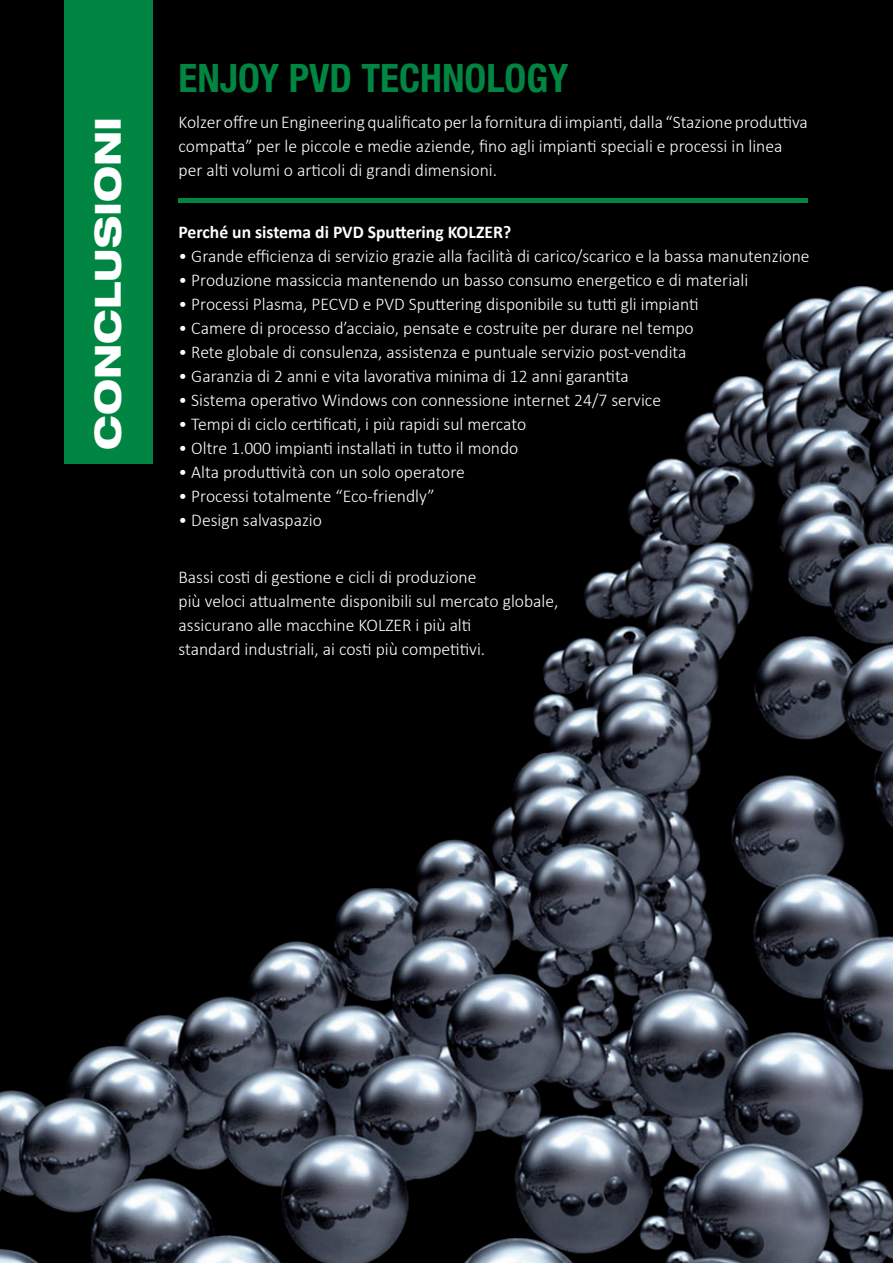
<style>
.page{position:relative;width:893px;height:1263px;background:#000}
.page>*{position:absolute;margin:0;border:0;box-sizing:border-box;transform-origin:0 0}
.t1{font:700 condensed 39.3px "Helvetica Neue LT Std";color:#008642}
.t2{font:800 expanded 36px "Helvetica Neue LT Std";color:#fff}
.t3{font:300 18px/24px "Calibri";color:#fff}
.t4{font:700 18px "Calibri";color:#fff}
</style>
<div class="page">
<img style="left:0;top:256px;width:893px;height:1007px">
<div style="left:64px;top:0;width:88px;height:463px;background:#008642"></div>
<hr style="left:179px;top:198px;width:629px;height:4px;background:#008642">
<p class="t2" style="left:85px;top:450px;width:334px;rotate:-90deg">CONCLUSIONI</p>
<p class="t1" style="left:179px;top:54px;width:392px">ENJOY PVD TECHNOLOGY</p>
<p class="t3" style="left:179px;top:109px;width:631px">Kolzer offre un Engineering qualificato per la fornitura di impianti, dalla “Stazione produttiva compatta” per le piccole e medie aziende, fino agli impianti speciali e processi in linea per alti volumi o articoli di grandi dimensioni.</p>
<p class="t4" style="left:179px;top:221px;width:334px">Perché un sistema di PVD Sputtering KOLZER?</p>
<p class="t3" style="left:179px;top:243px;width:633px">• Grande efficienza di servizio grazie alla facilità di carico/scarico e la bassa manutenzione</p>
<p class="t3" style="left:179px;top:267px;width:571px">• Produzione massiccia mantenendo un basso consumo energetico e di materiali</p>
<p class="t3" style="left:179px;top:291px;width:522px">• Processi Plasma, PECVD e PVD Sputtering disponibile su tutti gli impianti</p>
<p class="t3" style="left:179px;top:315px;width:517px">• Camere di processo d’acciaio, pensate e costruite per durare nel tempo</p>
<p class="t3" style="left:179px;top:339px;width:509px">• Rete globale di consulenza, assistenza e puntuale servizio post-vendita</p>
<p class="t3" style="left:179px;top:363px;width:452px">• Garanzia di 2 anni e vita lavorativa minima di 12 anni garantita</p>
<p class="t3" style="left:179px;top:387px;width:484px">• Sistema operativo Windows con connessione internet 24/7 service</p>
<p class="t3" style="left:179px;top:411px;width:349px">• Tempi di ciclo certificati, i più rapidi sul mercato</p>
<p class="t3" style="left:179px;top:435px;width:341px">• Oltre 1.000 impianti installati in tutto il mondo</p>
<p class="t3" style="left:179px;top:459px;width:288px">• Alta produttività con un solo operatore</p>
<p class="t3" style="left:179px;top:483px;width:257px">• Processi totalmente “Eco-friendly”</p>
<p class="t3" style="left:179px;top:507px;width:145px">• Design salvaspazio</p>
<p class="t3" style="left:179px;top:564px;width:381px">Bassi costi di gestione e cicli di produzione<br>più veloci attualmente disponibili sul mercato globale, assicurano alle macchine KOLZER i più alti<br>standard industriali, ai costi più competitivi.</p>
</div>
